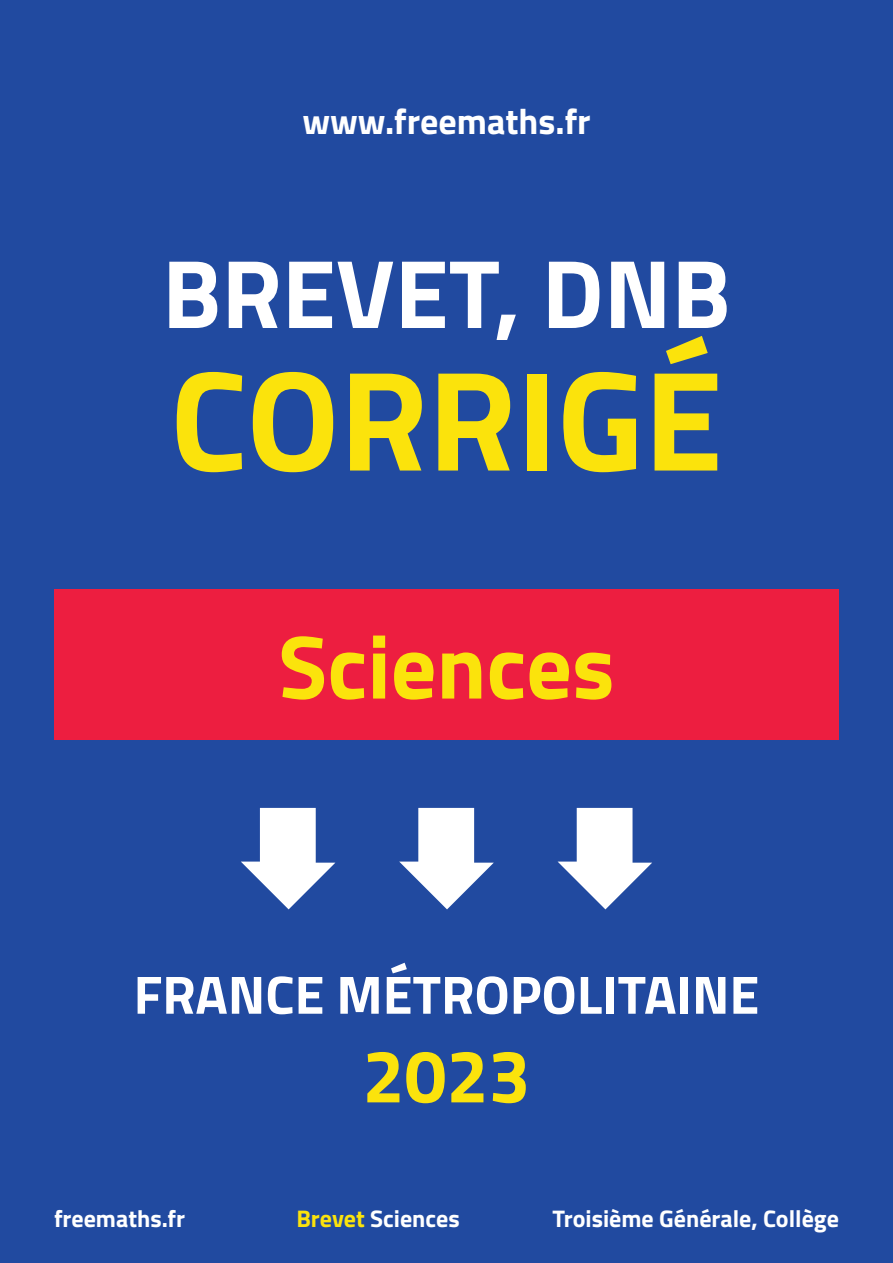
<style>
.page{position:relative;width:893px;height:1263px;background:#214aa0}
.page>*{position:absolute;margin:0;border:0;box-sizing:border-box;transform-origin:0 0}
.t1{font:700 142.5px "Titillium";color:#fbe30c}
.t2{font:700 97.5px "Titillium";color:#fff}
.t3{font:700 90px "Titillium";color:#fbe30c}
.t4{font:700 75px "Titillium";color:#fbe30c}
.t5{font:700 54px "Titillium";color:#fff}
.t6{font:700 36px "Titillium";color:#fff}
.t7{font:700 24px "Titillium";color:#fff}
.s1{color:#fbe30c}
</style>
<div class="page">
<svg style="left:241px;top:808px;width:94px;height:101px"></svg>
<svg style="left:399px;top:808px;width:95px;height:101px"></svg>
<svg style="left:558px;top:808px;width:94px;height:101px"></svg>
<div style="left:54px;top:589px;width:785px;height:151px;background:#ed1e40"></div>
<h3 class="t6" style="left:302px;top:94px;width:290px">www.freemaths.fr</h3>
<h2 class="t2" style="left:162px;top:219px;width:570px">BREVET, DNB</h2>
<h1 class="t1" style="left:170px;top:312px;width:554px">CORRIGÉ</h1>
<h3 class="t3" style="left:278px;top:598px;width:338px">Sciences</h3>
<p class="t5" style="left:134px;top:953px;width:627px">FRANCE MÉTROPOLITAINE</p>
<h3 class="t4" style="left:362px;top:1019px;width:169px">2023</h3>
<p class="t7" style="left:54px;top:1200px;width:133px">freemaths.fr</p>
<p class="t7" style="left:296px;top:1200px;width:165px"><span class="s1">Brevet</span> Sciences</p>
<p class="t7" style="left:552px;top:1200px;width:288px">Troisième Générale, Collège</p>
</div>
